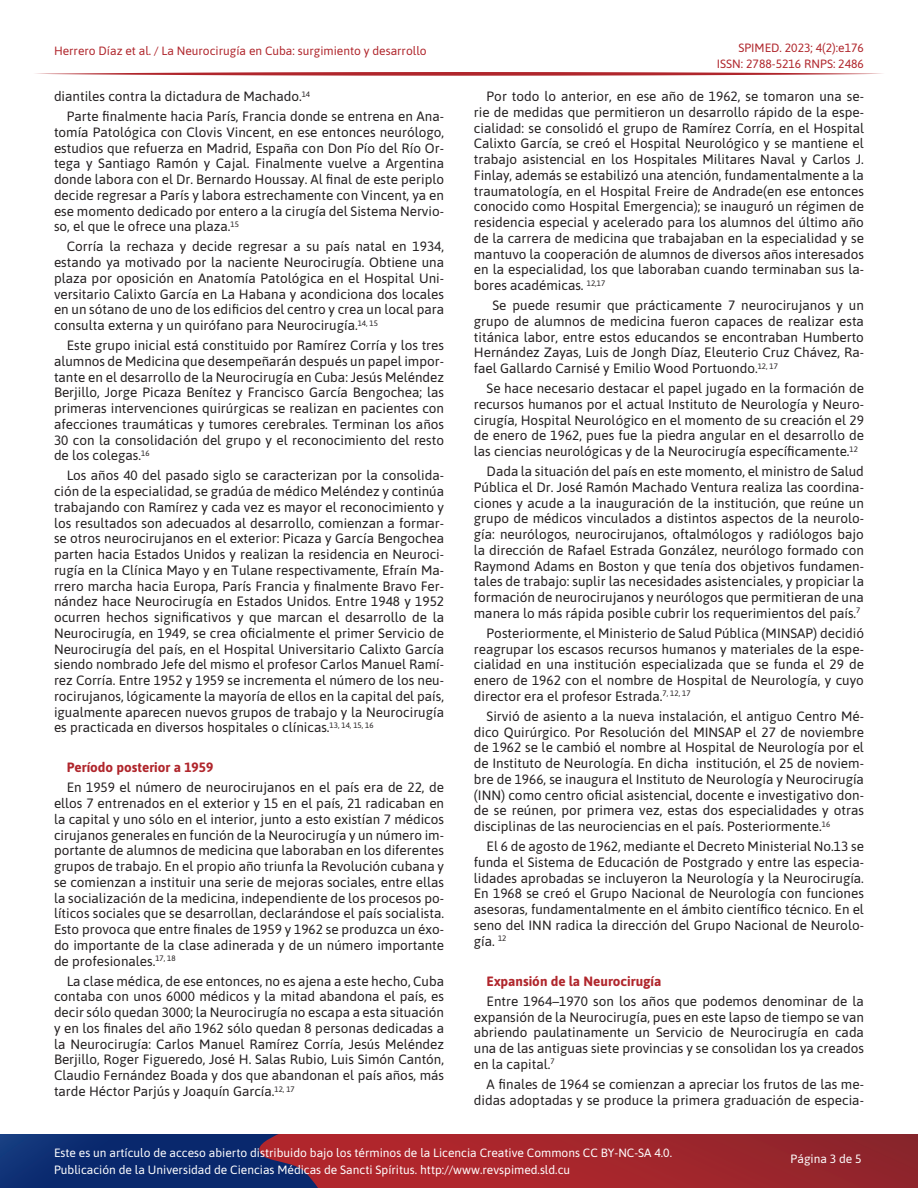
<style>
.page{position:relative;width:918px;height:1188px;background:#fff}
.page>*{position:absolute;margin:0;border:0;box-sizing:border-box;transform-origin:0 0}
.t1{font:13.5px/15.8px "Asap";color:#231f20;text-align:justify}
.t2{font:700 13.5px "Asap";color:#b0262c}
.t3{font:12px "Asap";color:#fff}
.t4{font:12px "Asap";color:#b0262c}
</style>
<div class="page">
<svg style="left:35px;top:72px;width:848px;height:4px"></svg>
<svg style="left:318px;top:1134px;width:600px;height:54px;background:#a2252b"></svg>
<svg style="left:0;top:1134px;width:318px;height:54px;background:#1b2968"></svg>
<p class="t4" style="left:54px;top:42px;width:374px">Herrero Díaz et al. / La Neurocirugía en Cuba: surgimiento y desarrollo</p>
<p class="t4" style="left:738px;top:39px;width:127px">SPIMED. 2023; 4(2):e176</p>
<p class="t4" style="left:717px;top:56px;width:149px">ISSN: 2788-5216 RNPS: 2486</p>
<p class="t1" style="left:54px;top:88px;width:258px">diantiles contra la dictadura de Machado.<sup>14</sup></p>
<p class="t1" style="left:54px;top:108px;width:392px;text-indent:13px">Parte finalmente hacia París, Francia donde se entrena en Ana&shy;tomía Patológica con Clovis Vincent, en ese entonces neurólogo, estudios que refuerza en Madrid, España con Don Pío del Río Or&shy;tega y Santiago Ramón y Cajal. Finalmente vuelve a Argentina donde labora con el Dr. Bernardo Houssay. Al final de este periplo decide regresar a París y labora estrechamente con Vincent, ya en ese momento dedicado por entero a la cirugía del Sistema Nervio&shy;so, el que le ofrece una plaza.<sup>15</sup></p>
<p class="t1" style="left:54px;top:238px;width:392px;text-indent:13px">Corría la rechaza y decide regresar a su país natal en 1934, estando ya motivado por la naciente Neurocirugía. Obtiene una plaza por oposición en Anatomía Patológica en el Hospital Uni&shy;versitario Calixto García en La Habana y acondiciona dos locales en un sótano de uno de los edificios del centro y crea un local para consulta externa y un quirófano para Neurocirugía.<sup>14,</sup> <sup>15</sup></p>
<p class="t1" style="left:54px;top:337px;width:392px;text-indent:13px">Este grupo inicial está constituido por Ramírez Corría y los tres alumnos de Medicina que desempeñarán después un papel impor&shy;tante en el desarrollo de la Neurocirugía en Cuba: Jesús Meléndez Berjillo, Jorge Picaza Benítez y Francisco García Bengochea; las primeras intervenciones quirúrgicas se realizan en pacientes con afecciones traumáticas y tumores cerebrales. Terminan los años 30 con la consolidación del grupo y el reconocimiento del resto de los colegas.<sup>16</sup></p>
<p class="t1" style="left:54px;top:467px;width:392px;text-indent:13px">Los años 40 del pasado siglo se caracterizan por la consolida&shy;ción de la especialidad, se gradúa de médico Meléndez y continúa trabajando con Ramírez y cada vez es mayor el reconocimiento y los resultados son adecuados al desarrollo, comienzan a formar&shy;se otros neurocirujanos en el exterior: Picaza y García Bengochea parten hacia Estados Unidos y realizan la residencia en Neuroci&shy;rugía en la Clínica Mayo y en Tulane respectivamente, Efraín Ma&shy;rrero marcha hacia Europa, París Francia y finalmente Bravo Fer&shy;nández hace Neurocirugía en Estados Unidos. Entre 1948 y 1952 ocurren hechos significativos y que marcan el desarrollo de la Neurocirugía, en 1949, se crea oficialmente el primer Servicio de Neurocirugía del país, en el Hospital Universitario Calixto García siendo nombrado Jefe del mismo el profesor Carlos Manuel Ramí&shy;rez Corría. Entre 1952 y 1959 se incrementa el número de los neu&shy;rocirujanos, lógicamente la mayoría de ellos en la capital del país, igualmente aparecen nuevos grupos de trabajo y la Neurocirugía es practicada en diversos hospitales o clínicas.<sup>13,</sup> <sup>14,</sup> <sup>15,</sup> <sup>16</sup></p>
<p class="t2" style="left:67px;top:758px;width:148px">Período posterior a 1959</p>
<p class="t1" style="left:54px;top:779px;width:392px;text-indent:13px">En 1959 el número de neurocirujanos en el país era de 22, de ellos 7 entrenados en el exterior y 15 en el país, 21 radicaban en la capital y uno sólo en el interior, junto a esto existían 7 médicos cirujanos generales en función de la Neurocirugía y un número im&shy;portante de alumnos de medicina que laboraban en los diferentes grupos de trabajo. En el propio año triunfa la Revolución cubana y se comienzan a instituir una serie de mejoras sociales, entre ellas la socialización de la medicina, independiente de los procesos po&shy;líticos sociales que se desarrollan, declarándose el país socialista.<br>Esto provoca que entre finales de 1959 y 1962 se produzca un éxo&shy;do importante de la clase adinerada y de un número importante de profesionales.<sup>17,</sup> <sup>18</sup></p>
<p class="t1" style="left:54px;top:972px;width:392px;text-indent:13px">La clase médica, de ese entonces, no es ajena a este hecho, Cuba contaba con unos 6000 médicos y la mitad abandona el país, es decir sólo quedan 3000; la Neurocirugía no escapa a esta situación y en los finales del año 1962 sólo quedan 8 personas dedicadas a la Neurocirugía: Carlos Manuel Ramírez Corría, Jesús Meléndez Berjillo, Roger Figueredo, José H. Salas Rubio, Luis Simón Cantón, Claudio Fernández Boada y dos que abandonan el país años, más tarde Héctor Parjús y Joaquín García.<sup>12,</sup> <sup>17</sup></p>
<p class="t1" style="left:474px;top:88px;width:392px;text-indent:13px">Por todo lo anterior, en ese año de 1962, se tomaron una se&shy;rie de medidas que permitieron un desarrollo rápido de la espe&shy;cialidad: se consolidó el grupo de Ramírez Corría, en el Hospital Calixto García, se creó el Hospital Neurológico y se mantiene el trabajo asistencial en los Hospitales Militares Naval y Carlos J.<br>Finlay, además se estabilizó una atención, fundamentalmente a la traumatología, en el Hospital Freire de Andrade(en ese entonces conocido como Hospital Emergencia); se inauguró un régimen de residencia especial y acelerado para los alumnos del último año de la carrera de medicina que trabajaban en la especialidad y se mantuvo la cooperación de alumnos de diversos años interesados en la especialidad, los que laboraban cuando terminaban sus la&shy;bores académicas. <sup>12,17</sup></p>
<p class="t1" style="left:474px;top:297px;width:392px;text-indent:19px">Se puede resumir que prácticamente 7 neurocirujanos y un grupo de alumnos de medicina fueron capaces de realizar esta titánica labor, entre estos educandos se encontraban Humberto Hernández Zayas, Luis de Jongh Díaz, Eleuterio Cruz Chávez, Ra&shy;fael Gallardo Carnisé y Emilio Wood Portuondo.<sup>12,</sup> <sup>17</sup></p>
<p class="t1" style="left:474px;top:380px;width:392px;text-indent:13px">Se hace necesario destacar el papel jugado en la formación de recursos humanos por el actual Instituto de Neurología y Neuro&shy;cirugía, Hospital Neurológico en el momento de su creación el 29 de enero de 1962, pues fue la piedra angular en el desarrollo de las ciencias neurológicas y de la Neurocirugía específicamente.<sup>12</sup></p>
<p class="t1" style="left:474px;top:463px;width:392px;text-indent:13px">Dada la situación del país en este momento, el ministro de Salud Pública el Dr. José Ramón Machado Ventura realiza las coordina&shy;ciones y acude a la inauguración de la institución, que reúne un grupo de médicos vinculados a distintos aspectos de la neurolo&shy;gía: neurólogos, neurocirujanos, oftalmólogos y radiólogos bajo la dirección de Rafael Estrada González, neurólogo formado con Raymond Adams en Boston y que tenía dos objetivos fundamen&shy;tales de trabajo: suplir las necesidades asistenciales, y propiciar la formación de neurocirujanos y neurólogos que permitieran de una manera lo más rápida posible cubrir los requerimientos del país.<sup>7</sup></p>
<p class="t1" style="left:474px;top:625px;width:392px;text-indent:13px">Posteriormente, el Ministerio de Salud Pública (MINSAP) decidió reagrupar los escasos recursos humanos y materiales de la espe&shy;cialidad en una institución especializada que se funda el 29 de enero de 1962 con el nombre de Hospital de Neurología, y cuyo director era el profesor Estrada.<sup>7,</sup> <sup>12,</sup> <sup>17</sup></p>
<p class="t1" style="left:474px;top:708px;width:392px;text-indent:13px">Sirvió de asiento a la nueva instalación, el antiguo Centro Mé&shy;dico Quirúrgico. Por Resolución del MINSAP el 27 de noviembre de 1962 se le cambió el nombre al Hospital de Neurología por el de Instituto de Neurología. En dicha institución, el 25 de noviem&shy;bre de 1966, se inaugura el Instituto de Neurología y Neurocirugía (INN) como centro oficial asistencial, docente e investigativo don&shy;de se reúnen, por primera vez, estas dos especialidades y otras disciplinas de las neurociencias en el país. Posteriormente.<sup>16</sup></p>
<p class="t1" style="left:474px;top:838px;width:392px;text-indent:13px">El 6 de agosto de 1962, mediante el Decreto Ministerial No.13 se funda el Sistema de Educación de Postgrado y entre las especia&shy;lidades aprobadas se incluyeron la Neurología y la Neurocirugía.<br>En 1968 se creó el Grupo Nacional de Neurología con funciones asesoras, fundamentalmente en el ámbito científico técnico. En el seno del INN radica la dirección del Grupo Nacional de Neurolo&shy;gía. <sup>12</sup></p>
<p class="t2" style="left:487px;top:971px;width:176px">Expansión de la Neurocirugía</p>
<p class="t1" style="left:474px;top:992px;width:392px;text-indent:13px">Entre 1964–1970 son los años que podemos denominar de la expansión de la Neurocirugía, pues en este lapso de tiempo se van abriendo paulatinamente un Servicio de Neurocirugía en cada una de las antiguas siete provincias y se consolidan los ya creados en la capital.<sup>7</sup></p>
<p class="t1" style="left:474px;top:1075px;width:392px;text-align:right">A finales de 1964 se comienzan a apreciar los frutos de las me&shy;didas adoptadas y se produce la primera graduación de especia-</p>
<p class="t3" style="left:54px;top:1144px;width:620px">Este es un artículo de acceso abierto distribuido bajo los términos de la Licencia Creative Commons CC BY-NC-SA 4.0.</p>
<p class="t3" style="left:54px;top:1161px;width:518px">Publicación de la Universidad de Ciencias Médicas de Sancti Spíritus. http://www.revspimed.sld.cu</p>
<p class="t3" style="left:791px;top:1151px;width:73px">Página 3 de 5</p>
</div>
